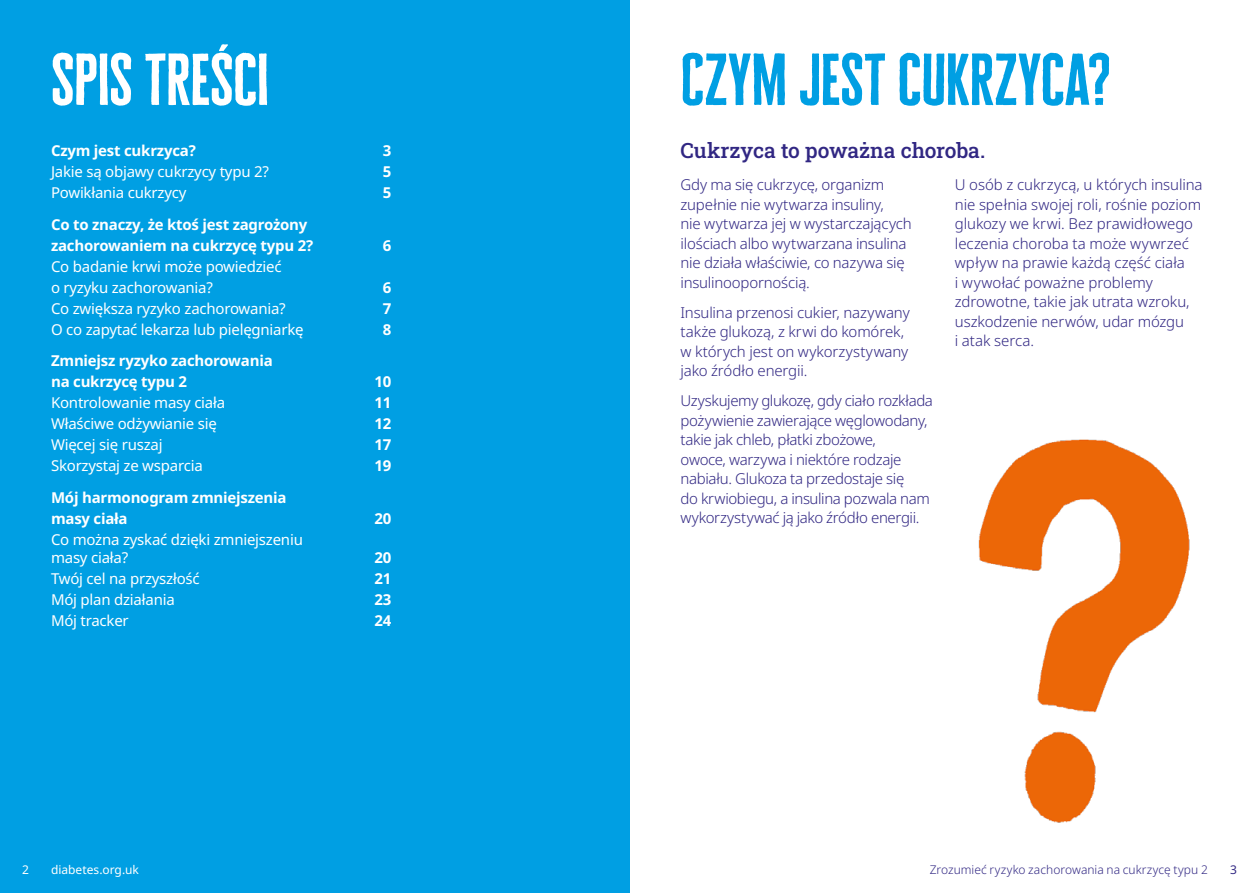
<style>
.page{position:relative;width:1259px;height:893px;background:#fff}
.page>*{position:absolute;margin:0;border:0;box-sizing:border-box;transform-origin:0 0}
.t1{font:60px "Cheddar Gothic Sans";color:#009fe3}
.t2{font:60px "Cheddar Gothic Sans";letter-spacing:-.005em;color:#fff}
.t3{font:500 21px "Roboto Slab";letter-spacing:-.005em;color:#312783}
.t4{font:300 15px/19.5px "Noto Sans";letter-spacing:-.01em;color:#312783}
.t5{font:15px/21px "Noto Sans";letter-spacing:-.015em;color:#fff}
.t6{font:700 15px/21px "Noto Sans";letter-spacing:-.015em;color:#fff}
.t7{font:300 12px "Noto Sans";color:#312783}
.t8{font:12px "Noto Sans";color:#fff}
.t9{font:12px "Noto Sans";color:#312783}
</style>
<div class="page">
<div style="left:0;top:0;width:629px;height:893px;background:#009fe3"></div>
<img style="left:978px;top:439px;width:212px;height:384px">
<h1 class="t2" style="left:51px;top:43px;width:219px">SPIS TREŚCI</h1>
<h1 class="t1" style="left:680px;top:43px;width:432px">CZYM JEST CUKRZYCA?</h1>
<p class="t6" style="left:51px;top:141px;width:146px">Czym jest cukrzyca?</p>
<p class="t6" style="left:383px;top:141px;width:10px">3</p>
<p class="t5" style="left:51px;top:162px;width:219px">Jakie są objawy cukrzycy typu 2?</p>
<p class="t6" style="left:383px;top:162px;width:10px">5</p>
<p class="t5" style="left:51px;top:183px;width:137px">Powikłania cukrzycy</p>
<p class="t6" style="left:383px;top:183px;width:10px">5</p>
<p class="t6" style="left:51px;top:214px;width:264px">Co to znaczy, że ktoś jest zagrożony zachorowaniem na cukrzycę typu 2?</p>
<p class="t6" style="left:383px;top:235px;width:10px">6</p>
<p class="t5" style="left:51px;top:256px;width:232px">Co badanie krwi może powiedzieć o ryzyku zachorowania?</p>
<p class="t6" style="left:383px;top:277px;width:10px">6</p>
<p class="t5" style="left:51px;top:298px;width:236px">Co zwiększa ryzyko zachorowania?</p>
<p class="t6" style="left:383px;top:298px;width:10px">7</p>
<p class="t5" style="left:51px;top:319px;width:254px">O co zapytać lekarza lub pielęgniarkę</p>
<p class="t6" style="left:383px;top:319px;width:10px">8</p>
<p class="t6" style="left:51px;top:351px;width:223px">Zmniejsz ryzyko zachorowania na cukrzycę typu 2</p>
<p class="t6" style="left:374px;top:372px;width:18px">10</p>
<p class="t5" style="left:51px;top:393px;width:176px">Kontrolowanie masy ciała</p>
<p class="t6" style="left:374px;top:393px;width:18px">11</p>
<p class="t5" style="left:51px;top:414px;width:167px">Właściwe odżywianie się</p>
<p class="t6" style="left:374px;top:414px;width:18px">12</p>
<p class="t5" style="left:51px;top:435px;width:113px">Więcej się ruszaj</p>
<p class="t6" style="left:374px;top:435px;width:18px">17</p>
<p class="t5" style="left:51px;top:456px;width:153px">Skorzystaj ze wsparcia</p>
<p class="t6" style="left:374px;top:456px;width:18px">19</p>
<p class="t6" style="left:51px;top:487px;width:237px">Mój harmonogram zmniejszenia masy ciała</p>
<p class="t6" style="left:374px;top:508px;width:18px">20</p>
<p class="t5" style="left:51px;top:531px;width:253px;line-height:18px">Co można zyskać dzięki zmniejszeniu masy ciała?</p>
<p class="t6" style="left:374px;top:547px;width:18px">20</p>
<p class="t5" style="left:51px;top:568px;width:150px">Twój cel na przyszłość</p>
<p class="t6" style="left:374px;top:568px;width:18px">21</p>
<p class="t5" style="left:51px;top:589px;width:125px">Mój plan działania</p>
<p class="t6" style="left:374px;top:589px;width:18px">23</p>
<p class="t5" style="left:51px;top:610px;width:79px">Mój tracker</p>
<p class="t6" style="left:374px;top:610px;width:18px">24</p>
<p class="t8" style="left:22px;top:863px;width:8px">2</p>
<p class="t8" style="left:51px;top:863px;width:89px">diabetes.org.uk</p>
<h2 class="t3" style="left:680px;top:136px;width:306px">Cukrzyca to poważna choroba.</h2>
<p class="t4" style="left:680px;top:175px;width:233px">Gdy ma się cukrzycę, organizm zupełnie nie wytwarza insuliny,<br>nie wytwarza jej w wystarczających ilościach albo wytwarzana insulina nie działa właściwie, co nazywa się insulinoopornością.</p>
<p class="t4" style="left:680px;top:303px;width:231px">Insulina przenosi cukier, nazywany także glukozą, z krwi do komórek, w których jest on wykorzystywany jako źródło energii.</p>
<p class="t4" style="left:680px;top:391px;width:254px">Uzyskujemy glukozę, gdy ciało rozkłada pożywienie zawierające węglowodany, takie jak chleb, płatki zbożowe,<br>owoce, warzywa i niektóre rodzaje nabiału. Glukoza ta przedostaje się<br>do krwiobiegu, a insulina pozwala nam wykorzystywać ją jako źródło energii.</p>
<p class="t4" style="left:955px;top:175px;width:249px">U osób z cukrzycą, u których insulina nie spełnia swojej roli, rośnie poziom glukozy we krwi. Bez prawidłowego leczenia choroba ta może wywrzeć wpływ na prawie każdą część ciała<br>i wywołać poważne problemy zdrowotne, takie jak utrata wzroku, uszkodzenie nerwów, udar mózgu<br>i atak serca.</p>
<p class="t7" style="left:929px;top:863px;width:280px">Zrozumieć ryzyko zachorowania na cukrzycę typu 2</p>
<p class="t9" style="left:1230px;top:863px;width:8px">3</p>
</div>
